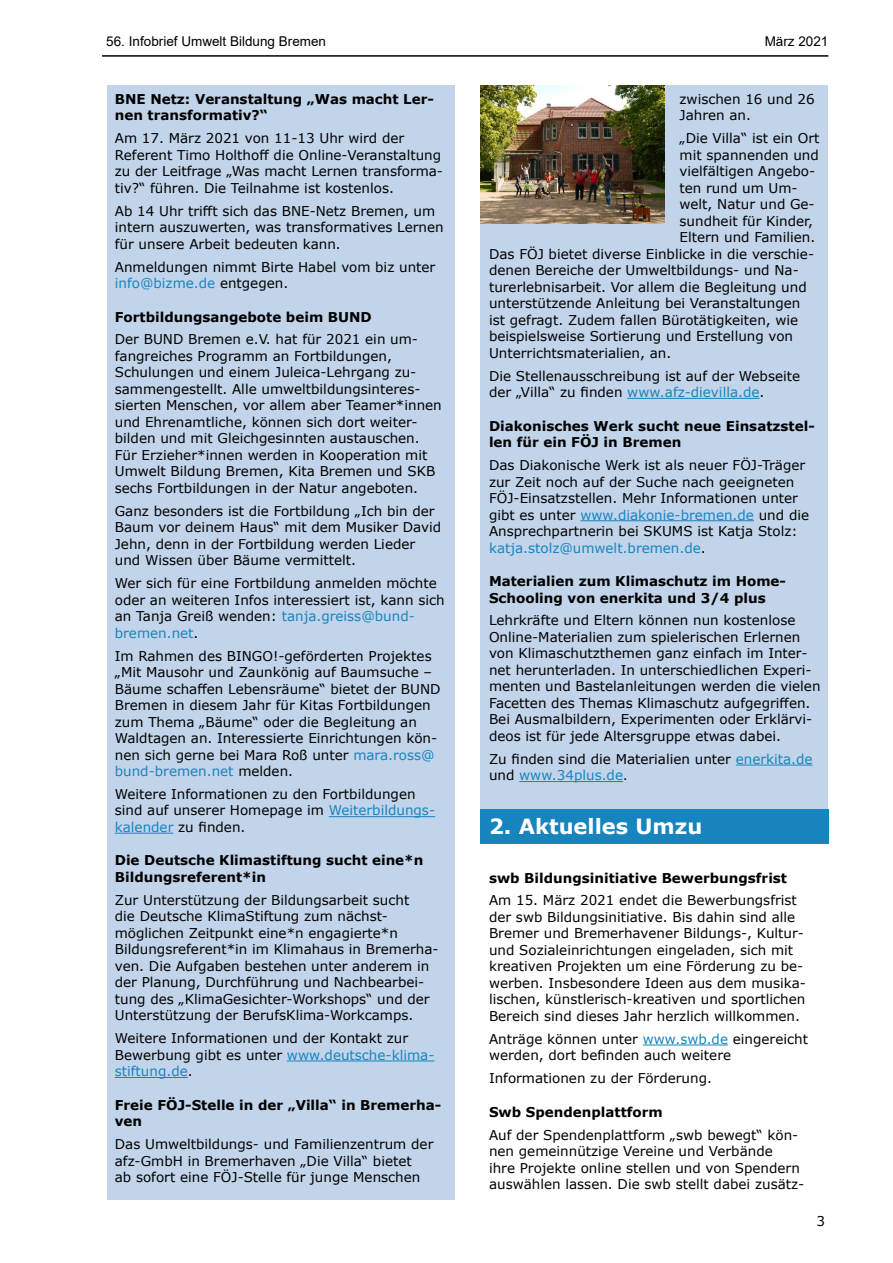
<style>
.page{position:relative;width:893px;height:1263px;background:#fff}
.page>*{position:absolute;margin:0;border:0;box-sizing:border-box;transform-origin:0 0}
.t1{font:700 21px "Verdana";color:#fff}
.t2{font:13.5px/16.5px "Verdana";color:#000}
.t3{font:700 13.5px/16.5px "Verdana";color:#000}
.t4{font:13.5px "Arial";color:#000}
.s1{color:#1784be}
.s2{font-size:12px}
</style>
<div class="page">
<hr style="left:102px;top:55px;width:726px;height:2px;background:#000">
<div style="left:107px;top:85px;width:348px;height:1114px;background:#c2d4ea"></div>
<div style="left:480px;top:85px;width:348px;height:740px;background:#c2d4ea"></div>
<hr style="left:329px;top:816px;width:106px;height:1px;background:#1784be">
<hr style="left:115px;top:833px;width:58px;height:1px;background:#1784be">
<hr style="left:287px;top:1060px;width:147px;height:1px;background:#1784be">
<hr style="left:115px;top:1077px;width:73px;height:1px;background:#1784be">
<hr style="left:627px;top:398px;width:133px;height:1px;background:#1784be">
<hr style="left:580px;top:520px;width:174px;height:1px;background:#1784be">
<hr style="left:736px;top:765px;width:77px;height:1px;background:#1784be">
<hr style="left:519px;top:781px;width:104px;height:1px;background:#1784be">
<hr style="left:643px;top:1044px;width:85px;height:1px;background:#1784be">
<div style="left:480px;top:809px;width:349px;height:34px;background:#1784be"></div>
<img style="left:480px;top:85px;width:185px;height:138px">
<p class="t4" style="left:106px;top:32px;width:221px">56. Infobrief Umwelt Bildung Bremen</p>
<p class="t4" style="left:765px;top:32px;width:65px">März 2021</p>
<p class="t3" style="left:115px;top:90px;width:321px">BNE Netz: Veranstaltung „Was macht Ler&shy;nen transformativ?“</p>
<p class="t2" style="left:115px;top:130px;width:330px">Am 17. März 2021 von 11-13 Uhr wird der Referent Timo Holthoff die Online-Veranstaltung zu der Leitfrage „Was macht Lernen transforma&shy;tiv?“ führen. Die Teilnahme ist kostenlos.</p>
<p class="t2" style="left:115px;top:202px;width:330px">Ab 14 Uhr trifft sich das BNE-Netz Bremen, um intern auszuwerten, was transformatives Lernen für unsere Arbeit bedeuten kann.</p>
<p class="t2" style="left:115px;top:258px;width:322px">Anmeldungen nimmt Birte Habel vom biz unter <span class="s1">info@bizme.de</span> entgegen.</p>
<p class="t3" style="left:115px;top:308px;width:258px">Fortbildungsangebote beim BUND</p>
<p class="t2" style="left:115px;top:331px;width:329px">Der BUND Bremen e.V. hat für 2021 ein um&shy;fangreiches Programm an Fortbildungen, Schulungen und einem Juleica-Lehrgang zu&shy;sammengestellt. Alle umweltbildungsinteres&shy;sierten Menschen, vor allem aber Teamer*innen und Ehrenamtliche, können sich dort weiter&shy;bilden und mit Gleichgesinnten austauschen.<br>Für Erzieher*innen werden in Kooperation mit Umwelt Bildung Bremen, Kita Bremen und SKB sechs Fortbildungen in der Natur angeboten.</p>
<p class="t2" style="left:115px;top:502px;width:328px">Ganz besonders ist die Fortbildung „Ich bin der Baum vor deinem Haus“ mit dem Musiker David Jehn, denn in der Fortbildung werden Lieder und Wissen über Bäume vermittelt.</p>
<p class="t2" style="left:115px;top:575px;width:331px">Wer sich für eine Fortbildung anmelden möchte oder an weiteren Infos interessiert ist, kann sich an Tanja Greiß wenden: <span class="s1">tanja.greiss@bund&shy;bremen.net</span>.</p>
<p class="t2" style="left:115px;top:647px;width:327px">Im Rahmen des BINGO!-geförderten Projektes „Mit Mausohr und Zaunkönig auf Baumsuche – Bäume schaffen Lebensräume“ bietet der BUND Bremen in diesem Jahr für Kitas Fortbildungen zum Thema „Bäume“ oder die Begleitung an Waldtagen an. Interessierte Einrichtungen kön&shy;nen sich gerne bei Mara Roß unter <span class="s1">mara.ross@ bund-bremen.net</span> melden.</p>
<p class="t2" style="left:115px;top:786px;width:322px">Weitere Informationen zu den Fortbildungen sind auf unserer Homepage im <span class="s1">Weiterbildungs&shy;kalender</span> zu finden.</p>
<p class="t3" style="left:115px;top:852px;width:310px">Die Deutsche Klimastiftung sucht eine*n<br>Bildungsreferent*in</p>
<p class="t2" style="left:115px;top:891px;width:325px">Zur Unterstützung der Bildungsarbeit sucht<br>die Deutsche KlimaStiftung zum nächst&shy;möglichen Zeitpunkt eine*n engagierte*n Bildungsreferent*in im Klimahaus in Bremerha&shy;ven. Die Aufgaben bestehen unter anderem in der Planung, Durchführung und Nachbearbei&shy;tung des „KlimaGesichter-Workshops“ und der Unterstützung der BerufsKlima-Workcamps.</p>
<p class="t2" style="left:115px;top:1030px;width:321px">Weitere Informationen und der Kontakt zur<br>Bewerbung gibt es unter <span class="s1">www.deutsche-klima&shy;stiftung.de</span>.</p>
<p class="t3" style="left:115px;top:1096px;width:328px">Freie FÖJ-Stelle in der „Villa“ in Bremerha&shy;ven</p>
<p class="t2" style="left:115px;top:1136px;width:320px">Das Umweltbildungs- und Familienzentrum der afz-GmbH in Bremerhaven „Die Villa“ bietet<br>ab sofort eine FÖJ-Stelle für junge Menschen</p>
<p class="t2" style="left:679px;top:91px;width:137px">zwischen 16 und 26<br>Jahren an.</p>
<p class="t2" style="left:679px;top:130px;width:142px">„Die Villa“ ist ein Ort</p>
<p class="t2" style="left:679px;top:146px;width:141px">mit spannenden und</p>
<p class="t2" style="left:679px;top:163px;width:137px">vielfältigen Angebo-</p>
<p class="t2" style="left:679px;top:179px;width:120px">ten rund um Um-</p>
<p class="t2" style="left:679px;top:196px;width:137px">welt, Natur und Ge-</p>
<p class="t2" style="left:679px;top:212px;width:135px">sundheit für Kinder,</p>
<p class="t2" style="left:679px;top:229px;width:137px">Eltern und Familien.</p>
<p class="t2" style="left:489px;top:245px;width:327px">Das FÖJ bietet diverse Einblicke in die verschie-</p>
<p class="t2" style="left:489px;top:262px;width:311px">denen Bereiche der Umweltbildungs- und Na-</p>
<p class="t2" style="left:489px;top:278px;width:319px">turerlebnisarbeit. Vor allem die Begleitung und</p>
<p class="t2" style="left:489px;top:295px;width:313px">unterstützende Anleitung bei Veranstaltungen</p>
<p class="t2" style="left:489px;top:311px;width:311px">ist gefragt. Zudem fallen Bürotätigkeiten, wie</p>
<p class="t2" style="left:489px;top:328px;width:306px">beispielsweise Sortierung und Erstellung von</p>
<p class="t2" style="left:489px;top:344px;width:184px">Unterrichtsmaterialien, an.</p>
<p class="t2" style="left:489px;top:367px;width:313px">Die Stellenausschreibung ist auf der Webseite der „Villa“ zu finden <span class="s1">www.afz-dievilla.de</span>.</p>
<p class="t3" style="left:489px;top:417px;width:327px">Diakonisches Werk sucht neue Einsatzstel&shy;len für ein FÖJ in Bremen</p>
<p class="t2" style="left:489px;top:457px;width:322px">Das Diakonische Werk ist als neuer FÖJ-Träger zur Zeit noch auf der Suche nach geeigneten FÖJ-Einsatzstellen. Mehr Informationen unter gibt es unter <span class="s1">www.diakonie-bremen.de</span> und die Ansprechpartnerin bei SKUMS ist Katja Stolz: <span class="s1">katja.stolz@umwelt.bremen.de</span>.</p>
<p class="t3" style="left:489px;top:573px;width:299px">Materialien zum Klimaschutz im Home-<br>Schooling von enerkita und 3/4 plus</p>
<p class="t2" style="left:489px;top:612px;width:333px">Lehrkräfte und Eltern können nun kostenlose Online-Materialien zum spielerischen Erlernen von Klimaschutzthemen ganz einfach im Inter&shy;net herunterladen. In unterschiedlichen Experi&shy;menten und Bastelanleitungen werden die vielen Facetten des Themas Klimaschutz aufgegriffen.<br>Bei Ausmalbildern, Experimenten oder Erklärvi&shy;deos ist für jede Altersgruppe etwas dabei.</p>
<p class="t2" style="left:489px;top:750px;width:325px">Zu finden sind die Materialien unter <span class="s1">enerkita.de </span>und <span class="s1">www.34plus.de</span><span class="s2">.</span></p>
<h1 class="t1" style="left:489px;top:811px;width:215px">2. Aktuelles Umzu</h1>
<p class="t3" style="left:489px;top:869px;width:300px">swb Bildungsinitiative Bewerbungsfrist</p>
<p class="t2" style="left:489px;top:892px;width:318px">Am 15. März 2021 endet die Bewerbungsfrist der swb Bildungsinitiative. Bis dahin sind alle Bremer und Bremerhavener Bildungs-, Kultur&shy;und Sozialeinrichtungen eingeladen, sich mit kreativen Projekten um eine Förderung zu be&shy;werben. Insbesondere Ideen aus dem musika&shy;lischen, künstlerisch-kreativen und sportlichen Bereich sind dieses Jahr herzlich willkommen.</p>
<p class="t2" style="left:489px;top:1030px;width:320px">Anträge können unter <span class="s1">www.swb.de</span> eingereicht werden, dort befinden auch weitere</p>
<p class="t2" style="left:489px;top:1070px;width:225px">Informationen zu der Förderung.</p>
<p class="t3" style="left:489px;top:1103px;width:175px">Swb Spendenplattform</p>
<p class="t2" style="left:489px;top:1126px;width:317px">Auf der Spendenplattform „swb bewegt“ kön&shy;nen gemeinnützige Vereine und Verbände<br>ihre Projekte online stellen und von Spendern auswählen lassen. Die swb stellt dabei zusätz-</p>
<p class="t2" style="left:816px;top:1212px;width:10px">3</p>
</div>
